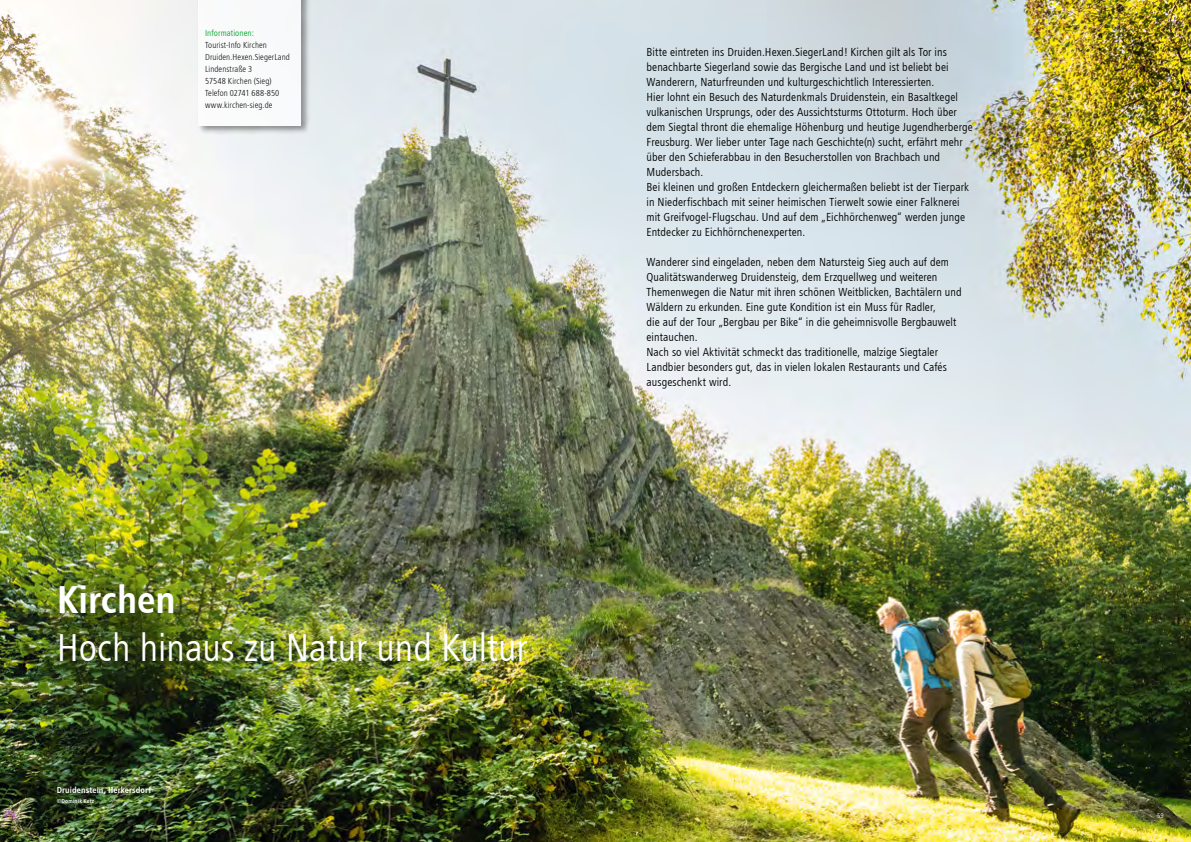
<style>
.page{position:relative;width:1191px;height:842px;background:#fff}
.page>*{position:absolute;margin:0;border:0;box-sizing:border-box;transform-origin:0 0}
.t1{font:condensed 40px "Lino Frutiger Next";color:#fff}
.t2{font:700 condensed 40px "Lino Frutiger Next";color:#fff}
.t3{font:condensed 12px/15px "Lino Frutiger Next";letter-spacing:.005em;color:#000}
.t4{font:300 condensed 9px/12px "Lino Frutiger Next";letter-spacing:.005em;color:#000}
.t5{font:700 condensed 9px "Lino Frutiger Next";letter-spacing:.01em;color:#fff}
.t6{font:condensed 9px "Lino Frutiger Next";letter-spacing:.01em;color:#0aa537}
.t7{font:condensed 7px "Lino Frutiger Next";color:#fff}
.t8{font:700 condensed 6px "Lino Frutiger Next";letter-spacing:.02em;color:#fff}
</style>
<div class="page">
<img style="left:0;top:0;width:1191px;height:842px">
<div style="left:197px;top:0;width:113px;height:135px;background:#000;opacity:.55"></div>
<div style="left:198px;top:0;width:102px;height:125px;background:#fff"></div>
<p class="t6" style="left:205px;top:28px;width:50px">Informationen:</p>
<p class="t4" style="left:205px;top:39px;width:86px">Tourist-Info Kirchen<br>Druiden.Hexen.SiegerLand<br>Lindenstraße 3<br>57548 Kirchen (Sieg)<br>Telefon 02741 688-850 www.kirchen-sieg.de</p>
<h1 class="t2" style="left:57px;top:577px;width:121px">Kirchen</h1>
<h1 class="t1" style="left:57px;top:625px;width:472px">Hoch hinaus zu Natur und Kultur</h1>
<p class="t5" style="left:57px;top:785px;width:96px">Druidenstein, Herkersdorf</p>
<p class="t8" style="left:57px;top:798px;width:39px">©Dominik Ketz</p>
<p class="t3" style="left:646px;top:45px;width:328px">Bitte eintreten ins Druiden.Hexen.SiegerLand! Kirchen gilt als Tor ins benachbarte Siegerland sowie das Bergische Land und ist beliebt bei Wanderern, Naturfreunden und kulturgeschichtlich Interessierten.<br>Hier lohnt ein Besuch des Naturdenkmals Druidenstein, ein Basaltkegel vulkanischen Ursprungs, oder des Aussichtsturms Ottoturm. Hoch über dem Siegtal thront die ehemalige Höhenburg und heutige Jugendherberge Freusburg. Wer lieber unter Tage nach Geschichte(n) sucht, erfährt mehr über den Schieferabbau in den Besucherstollen von Brachbach und Mudersbach.<br>Bei kleinen und großen Entdeckern gleichermaßen beliebt ist der Tierpark in Niederfischbach mit seiner heimischen Tierwelt sowie einer Falknerei mit Greifvogel-Flugschau. Und auf dem „Eichhörchenweg“ werden junge Entdecker zu Eichhörnchenexperten.</p>
<p class="t3" style="left:646px;top:255px;width:317px">Wanderer sind eingeladen, neben dem Natursteig Sieg auch auf dem Qualitätswanderweg Druidensteig, dem Erzquellweg und weiteren Themenwegen die Natur mit ihren schönen Weitblicken, Bachtälern und Wäldern zu erkunden. Eine gute Kondition ist ein Muss für Radler,<br>die auf der Tour „Bergbau per Bike“ in die geheimnisvolle Bergbauwelt eintauchen.<br>Nach so viel Aktivität schmeckt das traditionelle, malzige Siegtaler Landbier besonders gut, das in vielen lokalen Restaurants und Cafés ausgeschenkt wird.</p>
<p class="t7" style="left:1157px;top:812px;width:8px">59</p>
</div>
